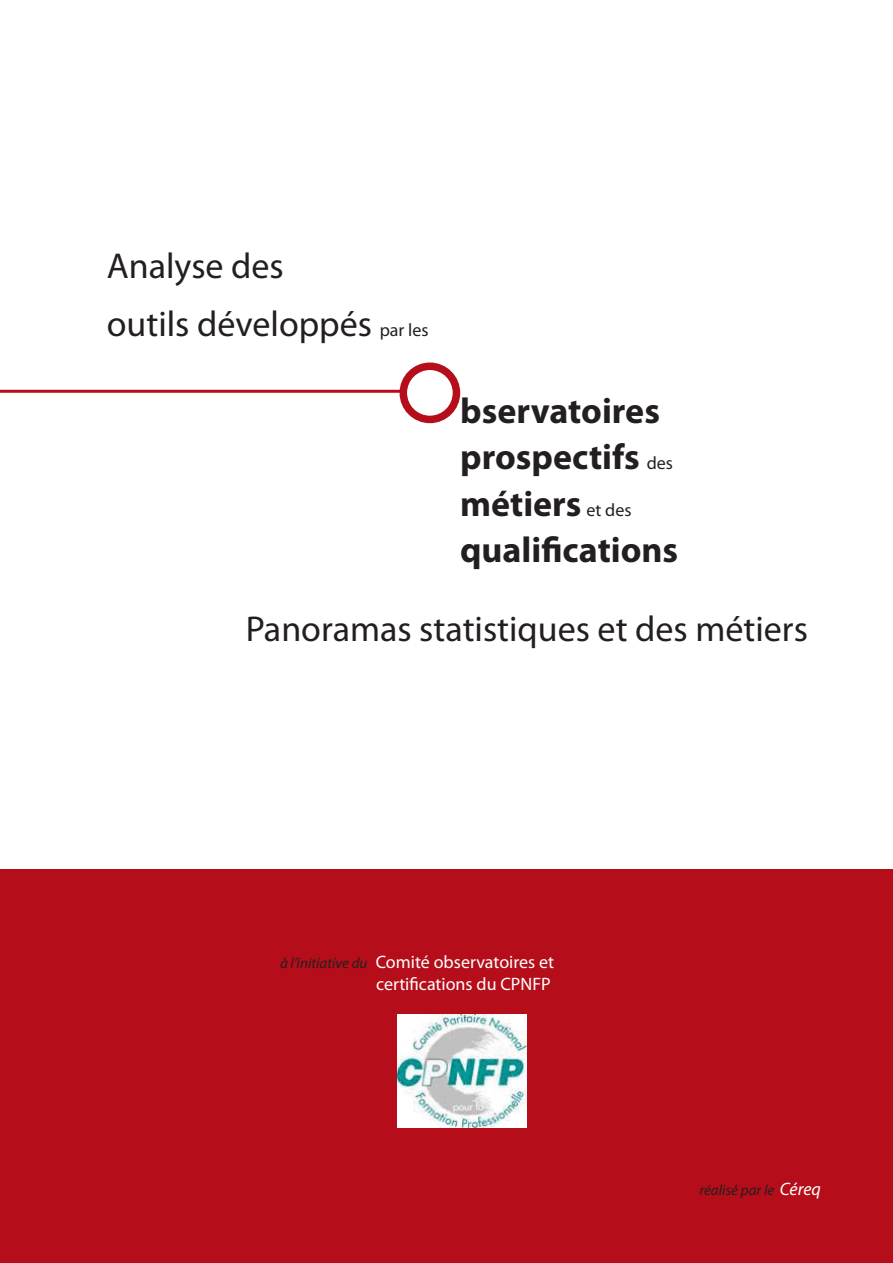
<style>
.page{position:relative;width:893px;height:1263px;background:#fff}
.page>*{position:absolute;margin:0;border:0;box-sizing:border-box;transform-origin:0 0}
.Copyright{font:36px "Myriad Pro";color:#231f20}
.Copyright-2{font:700 36px "Myriad Pro";color:#231f20}
.Copyright-3{font:18px/21.6px "Myriad Pro";color:#fff;text-align:right}
.Copyright-4{font:18px "Myriad Pro";color:#231f20}
.Copyright-5{font:italic 15px "Myriad Pro";color:#231f20}
.s1{font-size:18px}
.s2{font-style:italic;font-size:15px;color:#231f20}
.s3{font-size:18px;color:#fff}
</style>
<div class="page">
<div style="left:400px;top:362px;width:60px;height:61px;border:8px solid #b50e1a;border-radius:50%"></div>
<hr style="left:0;top:390px;width:404px;height:3px;background:#b50e1a">
<div style="left:0;top:870px;width:893px;height:393px;background:#b50e1a"></div>
<img style="left:397px;top:1015px;width:130px;height:112px">
<p class="Copyright" style="left:107px;top:244px;width:179px">Analyse des</p>
<p class="Copyright" style="left:107px;top:301px;width:323px">outils développés <span class="s1">par les</span></p>
<p class="Copyright-2" style="left:460px;top:387px;width:201px">bservatoires</p>
<p class="Copyright-2" style="left:460px;top:434px;width:181px">prospectifs</p>
<p class="Copyright-2" style="left:460px;top:480px;width:123px">métiers</p>
<p class="Copyright-2" style="left:460px;top:527px;width:220px">qualifications</p>
<p class="Copyright-4" style="left:647px;top:452px;width:28px">des</p>
<p class="Copyright-4" style="left:586px;top:499px;width:47px">et des</p>
<p class="Copyright" style="left:246px;top:606px;width:564px">Panoramas statistiques et des métiers</p>
<p class="Copyright-3" style="left:280px;top:951px;width:276px"><span class="s2">à l’initiative du</span> Comité observatoires et certifications du CPNFP</p>
<p class="Copyright-5" style="left:699px;top:1180px;width:123px">réalisé par le <span class="s3">Céreq</span></p>
</div>
